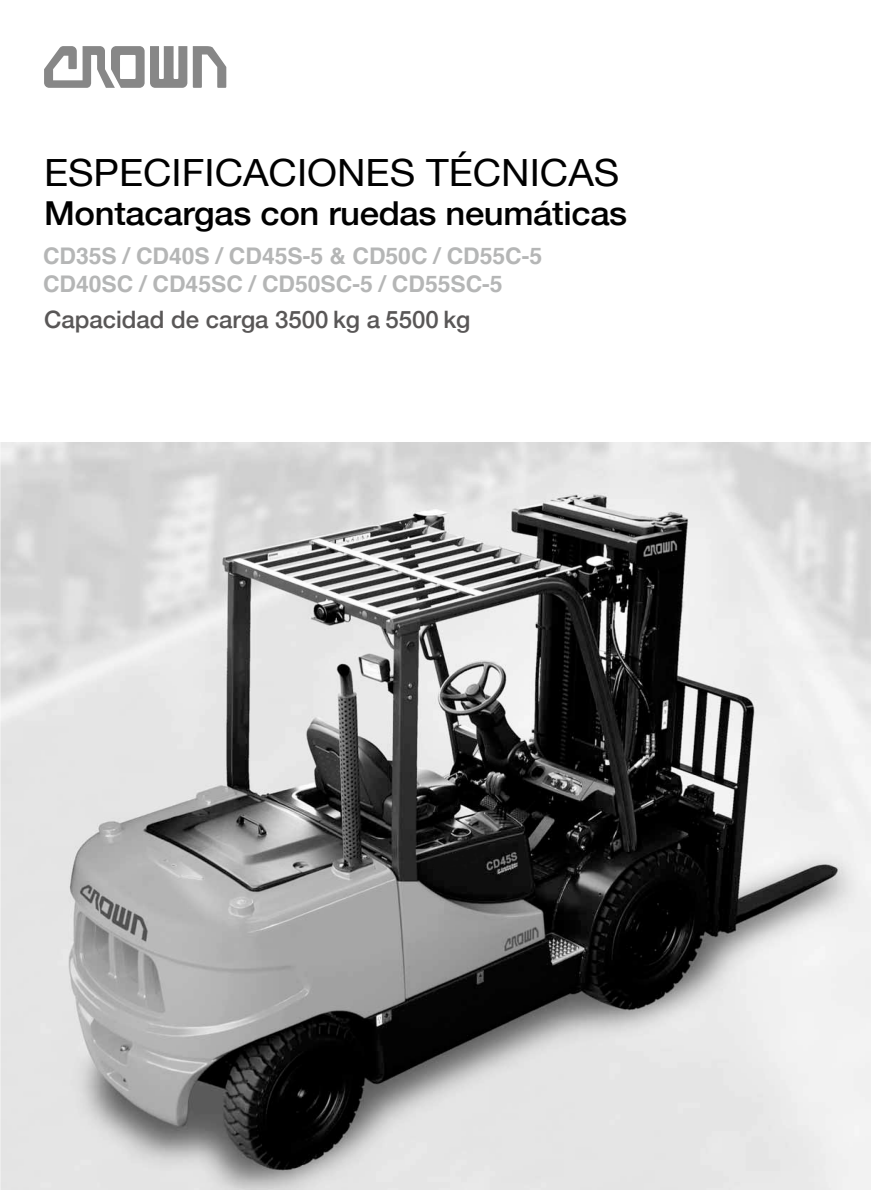
<style>
.page{position:relative;width:872px;height:1191px;background:#fff}
.page>*{position:absolute;margin:0;border:0;box-sizing:border-box;transform-origin:0 0}
.t1{font:37.5px "Helvetica Neue";color:#000;scale:1.05 1}
.t2{font:500 33px "Helvetica Neue";letter-spacing:-.01em;color:#000;scale:1.05 1}
.t3{font:500 24px "Helvetica Neue";color:#595757}
.t4{font:700 22.95px/27.5px "Helvetica";color:#b5b6b6}
</style>
<div class="page">
<img style="left:0;top:442px;width:871px;height:747px">
<svg style="left:193px;top:46px;width:33px;height:42px"></svg>
<svg style="left:44px;top:46px;width:143px;height:42px"></svg>
<h1 class="t1" style="left:44px;top:145px;width:549px">ESPECIFICACIONES TÉCNICAS</h1>
<h2 class="t2" style="left:44px;top:187px;width:557px">Montacargas con ruedas neumáticas</h2>
<p class="t4" style="left:43px;top:243px;width:500px">CD35S / CD40S / CD45S-5 &amp; CD50C / CD55C-5<br>CD40SC / CD45SC / CD50SC-5 / CD55SC-5</p>
<p class="t3" style="left:44px;top:300px;width:428px">Capacidad de carga 3500 kg a 5500 kg</p>
</div>
